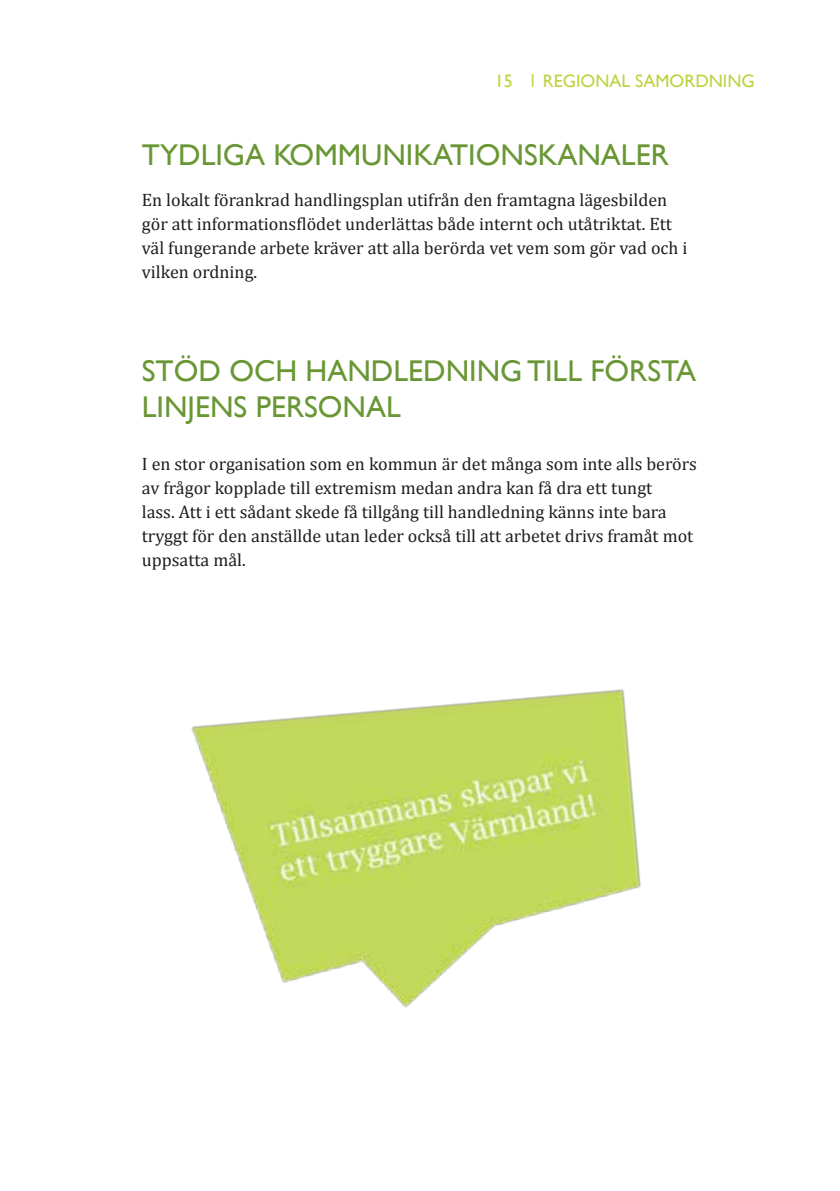
<style>
.page{position:relative;width:840px;height:1191px;background:#fff}
.page>*{position:absolute;margin:0;border:0;box-sizing:border-box;transform-origin:0 0}
.t1{font:30px/36px "Gill Sans";color:#699735}
.t2{font:18px/24px "Cambria";color:#1d1d1b}
.t3{font:18px "Gill Sans";color:#c0d242}
.s1{font-family:"Helvetica Neue"}
</style>
<div class="page">
<img style="left:191px;top:689px;width:450px;height:319px">
<p class="t3" style="left:494px;top:71px;width:261px">15 <span class="s1">l</span> REGIONAL SAMORDNING</p>
<h1 class="t1" style="left:142px;top:137px;width:528px">TYDLIGA KOMMUNIKATIONSKANALER</h1>
<p class="t2" style="left:142px;top:188px;width:546px">En lokalt förankrad handlingsplan utifrån den framtagna lägesbilden gör att informationsflödet underlättas både internt och utåtriktat. Ett väl fungerande arbete kräver att alla berörda vet vem som gör vad och i vilken ordning.</p>
<h1 class="t1" style="left:142px;top:353px;width:555px">STÖD OCH HANDLEDNING TILL FÖRSTA<br>LINJENS PERSONAL</h1>
<p class="t2" style="left:142px;top:452px;width:556px">I en stor organisation som en kommun är det många som inte alls berörs av frågor kopplade till extremism medan andra kan få dra ett tungt<br>lass. Att i ett sådant skede få tillgång till handledning känns inte bara tryggt för den anställde utan leder också till att arbetet drivs framåt mot uppsatta mål.</p>
</div>
